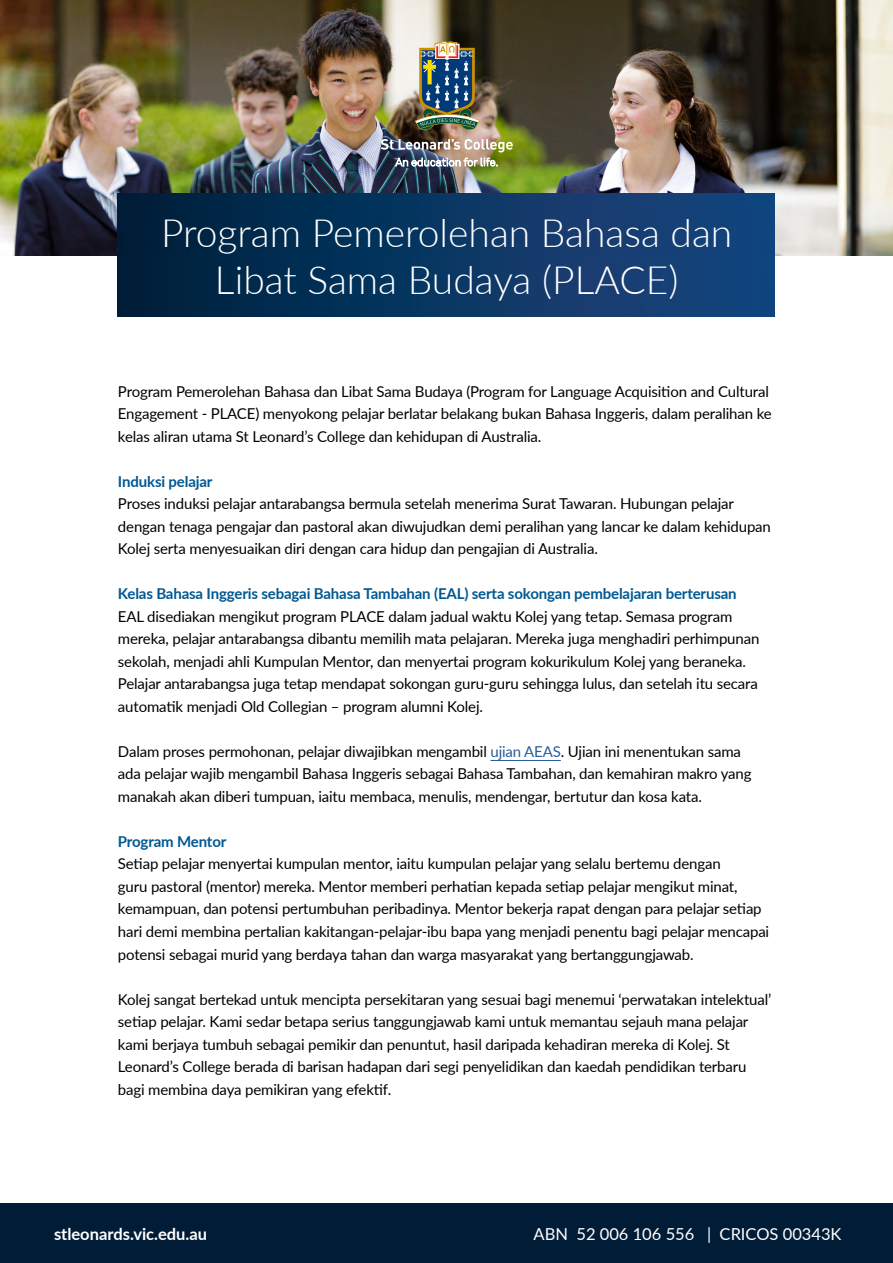
<style>
.page{position:relative;width:893px;height:1263px;background:#fff}
.page>*{position:absolute;margin:0;border:0;box-sizing:border-box;transform-origin:0 0}
.t1{font:300 39px/46.8px "Lato";color:#fff;text-align:center}
.t2{font:16.5px "Lato";color:#fff}
.t3{font:700 16.5px "Lato";color:#fff}
.t4{font:15px/22.5px "Lato";letter-spacing:-.01em;color:#000}
.t5{font:700 15px "Lato";letter-spacing:-.01em;color:#005892}
.s1{color:#275b9b}
</style>
<div class="page">
<img style="left:0;top:0;width:893px;height:255px">
<div style="left:0;top:1203px;width:893px;height:60px;background:#001c37"></div>
<img style="left:345px;top:148px;width:184px;height:30px">
<img style="left:381px;top:139px;width:132px;height:13px">
<img style="left:415px;top:41px;width:65px;height:91px">
<svg style="left:395px;top:158px;width:103px;height:8px"></svg>
<div style="left:118px;top:193px;width:657px;height:124px;background:linear-gradient(to right,#00213c,#194883)"></div>
<hr style="left:490px;top:760px;width:71px;height:1px;background:#275b9b">
<h1 class="t1" style="left:161px;top:209px;width:573px">Program Pemerolehan Bahasa dan<br>Libat Sama Budaya (PLACE)</h1>
<p class="t4" style="left:118px;top:380px;width:655px">Program Pemerolehan Bahasa dan Libat Sama Budaya (Program for Language Acquisition and Cultural<br>Engagement - PLACE) menyokong pelajar berlatar belakang bukan Bahasa Inggeris, dalam peralihan ke kelas aliran utama St Leonard’s College dan kehidupan di Australia.</p>
<p class="t5" style="left:118px;top:470px;width:96px">Induksi pelajar</p>
<p class="t4" style="left:118px;top:492px;width:654px">Proses induksi pelajar antarabangsa bermula setelah menerima Surat Tawaran. Hubungan pelajar dengan tenaga pengajar dan pastoral akan diwujudkan demi peralihan yang lancar ke dalam kehidupan<br>Kolej serta menyesuaikan diri dengan cara hidup dan pengajian di Australia.</p>
<p class="t5" style="left:118px;top:583px;width:620px">Kelas Bahasa Inggeris sebagai Bahasa Tambahan (EAL) serta sokongan pembelajaran berterusan</p>
<p class="t4" style="left:118px;top:605px;width:643px">EAL disediakan mengikut program PLACE dalam jadual waktu Kolej yang tetap. Semasa program mereka, pelajar antarabangsa dibantu memilih mata pelajaran. Mereka juga menghadiri perhimpunan sekolah, menjadi ahli Kumpulan Mentor, dan menyertai program kokurikulum Kolej yang beraneka.<br>Pelajar antarabangsa juga tetap mendapat sokongan guru-guru sehingga lulus, dan setelah itu secara automatik menjadi Old Collegian – program alumni Kolej.</p>
<p class="t4" style="left:118px;top:740px;width:635px">Dalam proses permohonan, pelajar diwajibkan mengambil <span class="s1">ujian AEAS</span>. Ujian ini menentukan sama ada pelajar wajib mengambil Bahasa Inggeris sebagai Bahasa Tambahan, dan kemahiran makro yang manakah akan diberi tumpuan, iaitu membaca, menulis, mendengar, bertutur dan kosa kata.</p>
<p class="t5" style="left:118px;top:830px;width:110px">Program Mentor</p>
<p class="t4" style="left:118px;top:852px;width:653px">Setiap pelajar menyertai kumpulan mentor, iaitu kumpulan pelajar yang selalu bertemu dengan<br>guru pastoral (mentor) mereka. Mentor memberi perhatian kepada setiap pelajar mengikut minat, kemampuan, dan potensi pertumbuhan peribadinya. Mentor bekerja rapat dengan para pelajar setiap hari demi membina pertalian kakitangan-pelajar-ibu bapa yang menjadi penentu bagi pelajar mencapai potensi sebagai murid yang berdaya tahan dan warga masyarakat yang bertanggungjawab.</p>
<p class="t4" style="left:118px;top:987px;width:655px">Kolej sangat bertekad untuk mencipta persekitaran yang sesuai bagi menemui ‘perwatakan intelektual’ setiap pelajar. Kami sedar betapa serius tanggungjawab kami untuk memantau sejauh mana pelajar kami berjaya tumbuh sebagai pemikir dan penuntut, hasil daripada kehadiran mereka di Kolej. St Leonard’s College berada di barisan hadapan dari segi penyelidikan dan kaedah pendidikan terbaru bagi membina daya pemikiran yang efektif.</p>
<p class="t3" style="left:54px;top:1222px;width:155px">stleonards.vic.edu.au</p>
<p class="t2" style="left:534px;top:1222px;width:309px">ABN 52 006 106 556 | CRICOS 00343K</p>
</div>
